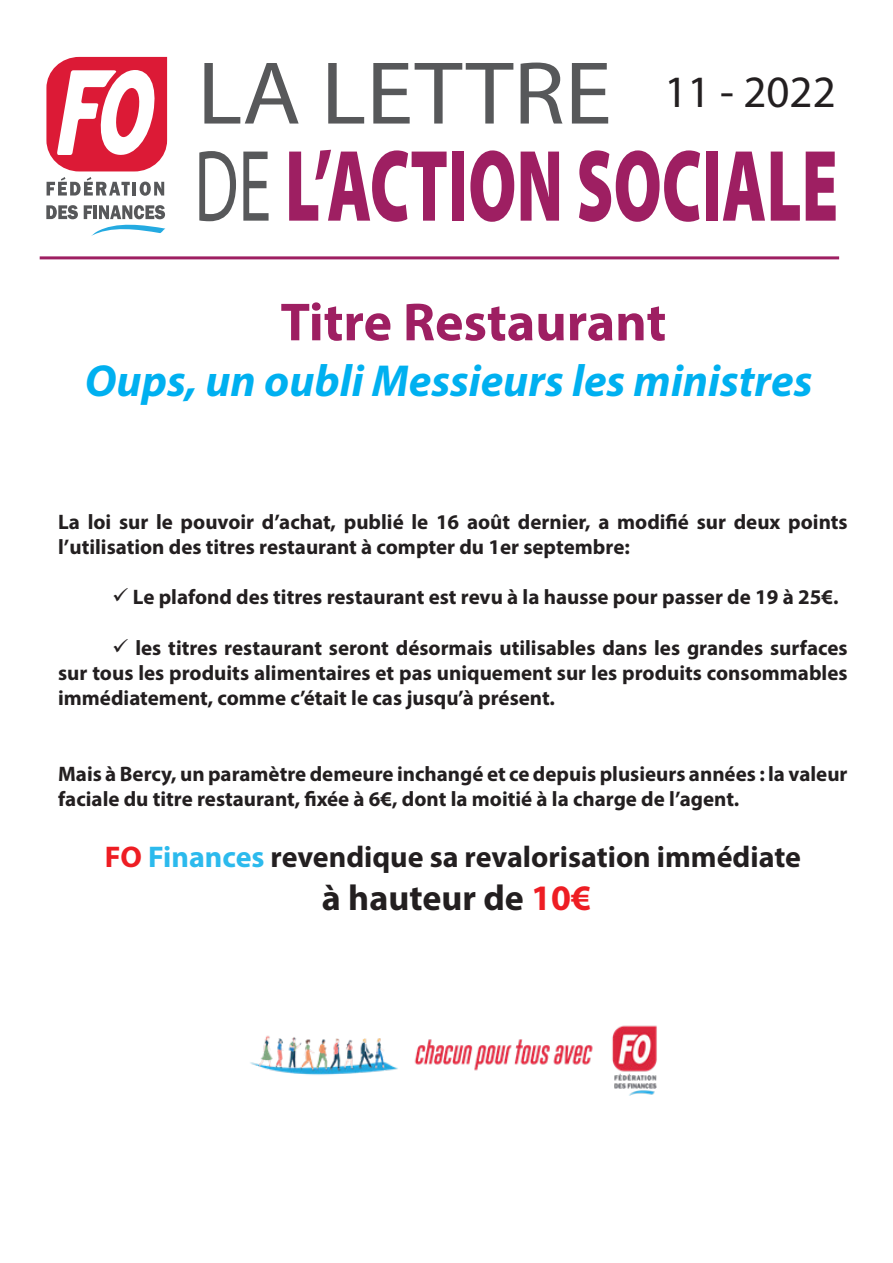
<style>
.page{position:relative;width:893px;height:1263px;background:#fff}
.page>*{position:absolute;margin:0;border:0;box-sizing:border-box;transform-origin:0 0}
.t1{font:700 54px "Myriad Pro";color:#9e1f62}
.t2{font:italic 700 45px "Myriad Pro";color:#00b0f0}
.t3{font:45px "Myriad Pro";color:#231f20}
.t4{font:700 36px "Myriad Pro";color:#231f20}
.t5{font:700 30px "Myriad Pro";color:#231f20}
.t6{font:700 21px/25.2px "Myriad Pro";color:#231f20}
.s1{color:#ee1d23}
.s2{color:#2cbaed}
</style>
<div class="page">
<svg style="left:204px;top:63px;width:95px;height:61px"></svg>
<svg style="left:328px;top:63px;width:36px;height:61px"></svg>
<svg style="left:373px;top:63px;width:140px;height:61px"></svg>
<svg style="left:521px;top:63px;width:41px;height:61px"></svg>
<svg style="left:572px;top:63px;width:36px;height:61px"></svg>
<svg style="left:199px;top:151px;width:37px;height:70px"></svg>
<svg style="left:243px;top:152px;width:26px;height:69px"></svg>
<svg style="left:289px;top:150px;width:158px;height:72px"></svg>
<div style="left:452px;top:152px;width:12px;height:69px;background:#9e1f62"></div>
<svg style="left:470px;top:150px;width:44px;height:72px"></svg>
<svg style="left:521px;top:152px;width:38px;height:69px"></svg>
<svg style="left:579px;top:150px;width:121px;height:72px"></svg>
<div style="left:706px;top:152px;width:12px;height:69px;background:#9e1f62"></div>
<svg style="left:723px;top:152px;width:42px;height:69px"></svg>
<svg style="left:771px;top:152px;width:29px;height:69px"></svg>
<svg style="left:806px;top:152px;width:30px;height:69px"></svg>
<hr style="left:40px;top:256px;width:799px;height:3px;background:#9e1f62">
<svg style="left:46px;top:57px;width:121px;height:114px"></svg>
<svg style="left:47px;top:177px;width:83px;height:19px"></svg>
<hr style="left:133px;top:182px;width:3px;height:14px;background:#57585a">
<svg style="left:140px;top:182px;width:24px;height:14px"></svg>
<svg style="left:46px;top:205px;width:32px;height:14px"></svg>
<svg style="left:84px;top:205px;width:82px;height:31px"></svg>
<img style="left:250px;top:1025px;width:407px;height:71px">
<p class="t3" style="left:664px;top:64px;width:173px">11 - 2022</p>
<p class="t1" style="left:280px;top:287px;width:387px">Titre Restaurant</p>
<p class="t2" style="left:85px;top:351px;width:729px">Oups, un oubli Messieurs les ministres</p>
<p class="t6" style="left:58px;top:508px;width:791px">La loi sur le pouvoir d’achat, publié le 16 août dernier, a modifié sur deux points l’utilisation des titres restaurant à compter du 1er septembre:</p>
<p class="t6" style="left:112px;top:584px;width:728px">✓ Le plafond des titres restaurant est revu à la hausse pour passer de 19 à 25€.</p>
<p class="t6" style="left:58px;top:634px;width:791px;text-align:justify;text-indent:54px">✓ les titres restaurant seront désormais utilisables dans les grandes surfaces sur tous les produits alimentaires et pas uniquement sur les produits consommables immédiatement, comme c’était le cas jusqu’à présent.</p>
<p class="t6" style="left:58px;top:760px;width:791px">Mais à Bercy, un paramètre demeure inchangé et ce depuis plusieurs années : la valeur faciale du titre restaurant, fixée à 6€, dont la moitié à la charge de l’agent.</p>
<p class="t5" style="left:105px;top:837px;width:698px"><span class="s1">FO</span> <span class="s2">Finances</span> revendique sa revalorisation immédiate</p>
<p class="t4" style="left:322px;top:875px;width:271px">à hauteur de <span class="s1">10€</span></p>
</div>
